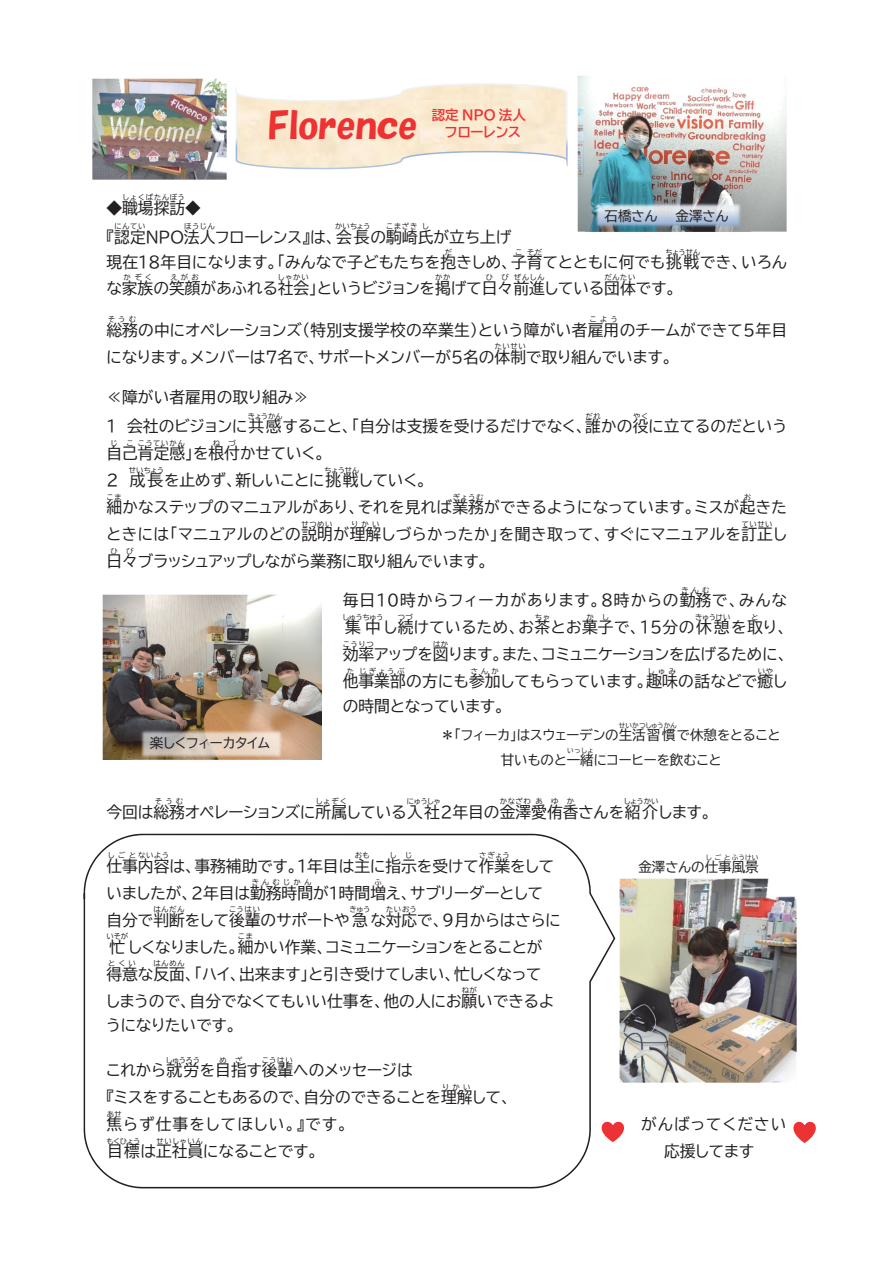
<style>
.page{position:relative;width:893px;height:1263px;background:#fff}
.page>*{position:absolute;margin:0;border:0;box-sizing:border-box;transform-origin:0 0}
.t1{font:36px "HGP Soei Kakupoptai";color:#ee3133}
.t2{font:15.75px/29.4px "BIZ UDP Gothic";color:#231f20}
.t3{font:15.75px "BIZ UDP Gothic";letter-spacing:.035em;color:#231f20}
.t4{font:15.75px "BIZ UDP Gothic";letter-spacing:.065em;color:#231f20}
.t5{font:15.75px "BIZ UDP Gothic";letter-spacing:.03em;color:#231f20}
.t6{font:15.75px "BIZ UDP Gothic";letter-spacing:.02em;color:#231f20}
.t7{font:15.75px "BIZ UDP Gothic";letter-spacing:.075em;color:#231f20}
.t8{font:13.5px "BIZ UDP Gothic";color:#231f20}
.t9{font:13.5px/17.5px "BIZ UDP Gothic Bold";color:#ee3133}
.t10{font:7.5px "BIZ UDP Gothic";letter-spacing:.09em;color:#231f20}
.t11{font:7.5px "BIZ UDP Gothic";letter-spacing:.13em;color:#231f20}
.t12{font:7.5px "BIZ UDP Gothic";letter-spacing:.185em;color:#231f20}
.t13{font:6.75px "BIZ UDP Gothic";letter-spacing:.005em;color:#231f20}
.t14{font:6.75px "BIZ UDP Gothic";letter-spacing:.13em;color:#231f20}
.t15{font:6.75px "BIZ UDP Gothic";letter-spacing:.035em;color:#231f20}
.s1{font-family:"Yu Mincho"}
</style>
<div class="page">
<img style="left:236px;top:83px;width:330px;height:86px">
<svg style="left:84px;top:834px;width:531px;height:354px"></svg>
<img style="left:107px;top:852px;width:460px;height:159px">
<div style="left:107px;top:1011px;width:460px;height:159px;background:#fff"></div>
<img style="left:578px;top:75px;width:208px;height:157px">
<img style="left:103px;top:595px;width:219px;height:164px">
<img style="left:93px;top:79px;width:134px;height:101px">
<img style="left:619px;top:878px;width:178px;height:204px">
<svg style="left:592px;top:1116px;width:32px;height:26px"></svg>
<svg style="left:793px;top:1121px;width:23px;height:22px"></svg>
<img style="left:586px;top:193px;width:165px;height:39px">
<img style="left:131px;top:721px;width:161px;height:39px">
<div style="left:421px;top:100px;width:136px;height:43px;background:#faeacf"></div>
<h1 class="t1" style="left:268px;top:108px;width:150px">Florenｃe</h1>
<p class="t9" style="left:445px;top:106px;width:82px;text-indent:-14px">認定 NPO 法人フローレンス</p>
<p class="t11" style="left:123px;top:194px;width:63px">しょくばたんぼう</p>
<p class="t2" style="left:106px;top:222px;width:407px">『認定NPO法人フローレンス』は、会長の駒崎氏が立ち上げ</p>
<p class="t2" style="left:106px;top:193px;width:96px"><span class="s1">◆</span>職場探訪◆</p>
<p class="t8" style="left:605px;top:209px;width:54px">石橋さん</p>
<p class="t8" style="left:676px;top:209px;width:54px">金澤さん</p>
<p class="t10" style="left:115px;top:223px;width:32px">にんてい</p>
<p class="t10" style="left:184px;top:223px;width:32px">ほうじん</p>
<p class="t10" style="left:335px;top:223px;width:37px">かいちょう</p>
<p class="t10" style="left:387px;top:223px;width:32px">こまざき</p>
<p class="t10" style="left:422px;top:223px;width:8px">し</p>
<p class="t2" style="left:106px;top:248px;width:682px">現在１８年目になります。「みんなで子どもたちを抱きしめ、子育てとともに何でも挑戦でき、いろん</p>
<p class="t10" style="left:445px;top:248px;width:9px">だ</p>
<p class="t10" style="left:515px;top:248px;width:8px">こ</p>
<p class="t10" style="left:527px;top:248px;width:17px">そだ</p>
<p class="t10" style="left:665px;top:248px;width:36px">ちょうせん</p>
<p class="t2" style="left:106px;top:273px;width:571px">な家族の笑顔があふれる社会」というビジョンを掲げて日々前進している団体です。</p>
<p class="t10" style="left:124px;top:274px;width:30px">かぞく</p>
<p class="t10" style="left:171px;top:274px;width:30px">えがお</p>
<p class="t10" style="left:278px;top:274px;width:32px">しゃかい</p>
<p class="t10" style="left:435px;top:274px;width:17px">かか</p>
<p class="t10" style="left:486px;top:274px;width:25px">ひ び</p>
<p class="t10" style="left:514px;top:274px;width:32px">ぜんしん</p>
<p class="t10" style="left:605px;top:274px;width:32px">だんたい</p>
<p class="t10" style="left:108px;top:315px;width:30px">そうむ</p>
<p class="t10" style="left:590px;top:315px;width:29px">こよう</p>
<p class="t2" style="left:106px;top:342px;width:567px">になります。メンバーは７名で、サポートメンバーが５名の体制で取り組んでいます。</p>
<p class="t2" style="left:106px;top:315px;width:682px">総務の中にオペレーションズ（特別支援学校の卒業生）という障がい者雇用のチームができて５年目</p>
<p class="t10" style="left:495px;top:342px;width:32px">たいせい</p>
<p class="t2" style="left:106px;top:382px;width:682px">≪障がい者雇用の取り組み≫<br>１ 会社のビジョンに共感すること、「自分は支援を受けるだけでなく、誰かの役に立てるのだという</p>
<p class="t10" style="left:248px;top:412px;width:36px">きょうかん</p>
<p class="t10" style="left:586px;top:412px;width:17px">だれ</p>
<p class="t10" style="left:633px;top:412px;width:16px">やく</p>
<p class="t2" style="left:106px;top:438px;width:220px">自己肯定感」を根付かせていく。</p>
<p class="t10" style="left:111px;top:439px;width:24px">じ こ</p>
<p class="t10" style="left:138px;top:439px;width:48px">こうていかん</p>
<p class="t10" style="left:213px;top:439px;width:25px">ね づ</p>
<p class="t2" style="left:106px;top:466px;width:322px">２ 成長を止めず、新しいことに挑戦していく。</p>
<p class="t10" style="left:129px;top:466px;width:37px">せいちょう</p>
<p class="t10" style="left:325px;top:466px;width:36px">ちょうせん</p>
<p class="t2" style="left:106px;top:493px;width:682px">細かなステップのマニュアルがあり、それを見れば業務ができるようになっています。ミスが起きた</p>
<p class="t10" style="left:107px;top:493px;width:16px">こま</p>
<p class="t10" style="left:453px;top:493px;width:32px">ぎょうむ</p>
<p class="t10" style="left:744px;top:493px;width:9px">お</p>
<p class="t3" style="left:106px;top:526px;width:682px">ときには「マニュアルのどの説明が理解しづらかったか」を聞き取って、すぐにマニュアルを訂正し</p>
<p class="t10" style="left:302px;top:520px;width:32px">せつめい</p>
<p class="t10" style="left:351px;top:520px;width:30px">りかい</p>
<p class="t10" style="left:742px;top:520px;width:32px">ていせい</p>
<p class="t2" style="left:106px;top:547px;width:383px">日々ブラッシュアップしながら業務に取り組んでいます。</p>
<p class="t10" style="left:111px;top:547px;width:25px">ひ び</p>
<p class="t8" style="left:150px;top:736px;width:122px">楽しくフィーカタイム</p>
<p class="t10" style="left:681px;top:586px;width:30px">きんむ</p>
<p class="t5" style="left:345px;top:619px;width:443px">集中し続けているため、お茶とお菓子で、１５分の休憩を取り、</p>
<p class="t4" style="left:343px;top:592px;width:446px">毎日１０時からフィーカがあります。８時からの勤務で、みんな</p>
<p class="t10" style="left:343px;top:613px;width:42px">しゅうちゅう</p>
<p class="t10" style="left:398px;top:613px;width:17px">つづ</p>
<p class="t10" style="left:535px;top:613px;width:16px">ちゃ</p>
<p class="t10" style="left:586px;top:613px;width:24px">か し</p>
<p class="t10" style="left:695px;top:613px;width:37px">きゅうけい</p>
<p class="t10" style="left:751px;top:613px;width:9px">と</p>
<p class="t2" style="left:343px;top:639px;width:446px">効率アップを図ります。また、コミュニケーションを広げるために、</p>
<p class="t10" style="left:343px;top:640px;width:32px">こうりつ</p>
<p class="t10" style="left:433px;top:640px;width:17px">はか</p>
<p class="t6" style="left:343px;top:673px;width:446px">他事業部の方にも参加してもらっています。趣味の話などで癒し</p>
<p class="t10" style="left:347px;top:667px;width:9px">た</p>
<p class="t10" style="left:360px;top:667px;width:46px">じぎょうぶ</p>
<p class="t10" style="left:471px;top:667px;width:30px">さんか</p>
<p class="t10" style="left:648px;top:667px;width:29px">しゅみ</p>
<p class="t10" style="left:758px;top:667px;width:17px">いや</p>
<p class="t2" style="left:343px;top:691px;width:163px">の時間となっています。</p>
<p class="t8" style="left:441px;top:728px;width:341px">＊「フィーカ」はスウェーデンの生活習慣で休憩をとること</p>
<p class="t13" style="left:619px;top:722px;width:59px">せいかつしゅうかん</p>
<p class="t8" style="left:501px;top:753px;width:222px">甘いものと一緒にコーヒーを飲むこと</p>
<p class="t15" style="left:567px;top:747px;width:28px">いっしょ</p>
<p class="t10" style="left:155px;top:798px;width:30px">そうむ</p>
<p class="t10" style="left:316px;top:798px;width:32px">しょぞく</p>
<p class="t10" style="left:407px;top:798px;width:35px">にゅうしゃ</p>
<p class="t10" style="left:500px;top:798px;width:32px">かなざわ</p>
<p class="t10" style="left:535px;top:798px;width:9px">あ</p>
<p class="t10" style="left:551px;top:798px;width:9px">ゆ</p>
<p class="t10" style="left:567px;top:798px;width:9px">か</p>
<p class="t10" style="left:624px;top:798px;width:36px">しょうかい</p>
<p class="t2" style="left:106px;top:797px;width:606px">今回は総務オペレーションズに所属している入社２年目の金澤愛侑香さんを紹介します。</p>
<p class="t12" style="left:108px;top:852px;width:62px">しごとないよう</p>
<p class="t10" style="left:355px;top:852px;width:17px">おも</p>
<p class="t10" style="left:390px;top:852px;width:24px">し じ</p>
<p class="t10" style="left:479px;top:852px;width:32px">さぎょう</p>
<p class="t2" style="left:106px;top:851px;width:449px">仕事内容は、事務補助です。１年目は主に指示を受けて作業をして</p>
<p class="t10" style="left:252px;top:879px;width:30px">きんむ</p>
<p class="t10" style="left:283px;top:879px;width:30px">じかん</p>
<p class="t10" style="left:374px;top:879px;width:9px">ふ</p>
<p class="t2" style="left:106px;top:905px;width:456px">自分で判断をして後輩のサポートや急な対応で、９月からはさらに</p>
<p class="t2" style="left:106px;top:878px;width:438px">いましたが、２年目は勤務時間が１時間増え、サブリーダーとして</p>
<p class="t10" style="left:154px;top:906px;width:32px">はんだん</p>
<p class="t10" style="left:229px;top:906px;width:32px">こうはい</p>
<p class="t10" style="left:349px;top:906px;width:22px">きゅう</p>
<p class="t10" style="left:386px;top:906px;width:32px">たいおう</p>
<p class="t2" style="left:110px;top:932px;width:435px">忙しくなりました。細かい作業、コミュニケーションをとることが</p>
<p class="t10" style="left:106px;top:933px;width:23px">いそが</p>
<p class="t10" style="left:238px;top:933px;width:16px">こま</p>
<p class="t2" style="left:106px;top:959px;width:437px">得意な反面、「ハイ、出来ます」と引き受けてしまい、忙しくなって</p>
<p class="t10" style="left:108px;top:960px;width:29px">とくい</p>
<p class="t10" style="left:154px;top:960px;width:32px">はんめん</p>
<p class="t2" style="left:106px;top:986px;width:449px">しまうので、自分でなくてもいい仕事を、他の人にお願いできるよ</p>
<p class="t10" style="left:462px;top:987px;width:17px">ねが</p>
<p class="t2" style="left:106px;top:1011px;width:131px">うになりたいです。</p>
<p class="t2" style="left:106px;top:1056px;width:308px">これから就労を目指す後輩へのメッセージは</p>
<p class="t10" style="left:166px;top:1056px;width:35px">しゅうろう</p>
<p class="t10" style="left:219px;top:1056px;width:25px">め ざ</p>
<p class="t10" style="left:262px;top:1056px;width:32px">こうはい</p>
<p class="t2" style="left:106px;top:1083px;width:406px">『ミスをすることもあるので、自分のできることを理解して、</p>
<p class="t10" style="left:443px;top:1083px;width:30px">りかい</p>
<p class="t10" style="left:107px;top:1110px;width:17px">あせ</p>
<p class="t7" style="left:106px;top:1116px;width:243px">焦らず仕事をしてほしい。』です。</p>
<p class="t10" style="left:106px;top:1137px;width:35px">もくひょう</p>
<p class="t10" style="left:156px;top:1137px;width:48px">せいしゃいん</p>
<p class="t2" style="left:107px;top:1137px;width:212px">目標は正社員になることです。</p>
<p class="t14" style="left:706px;top:854px;width:54px">しごとふうけい</p>
<p class="t8" style="left:638px;top:860px;width:122px">金澤さんの仕事風景</p>
<p class="t7" style="left:641px;top:1116px;width:147px">がんばってください</p>
<p class="t2" style="left:664px;top:1137px;width:91px">応援してます</p>
</div>
